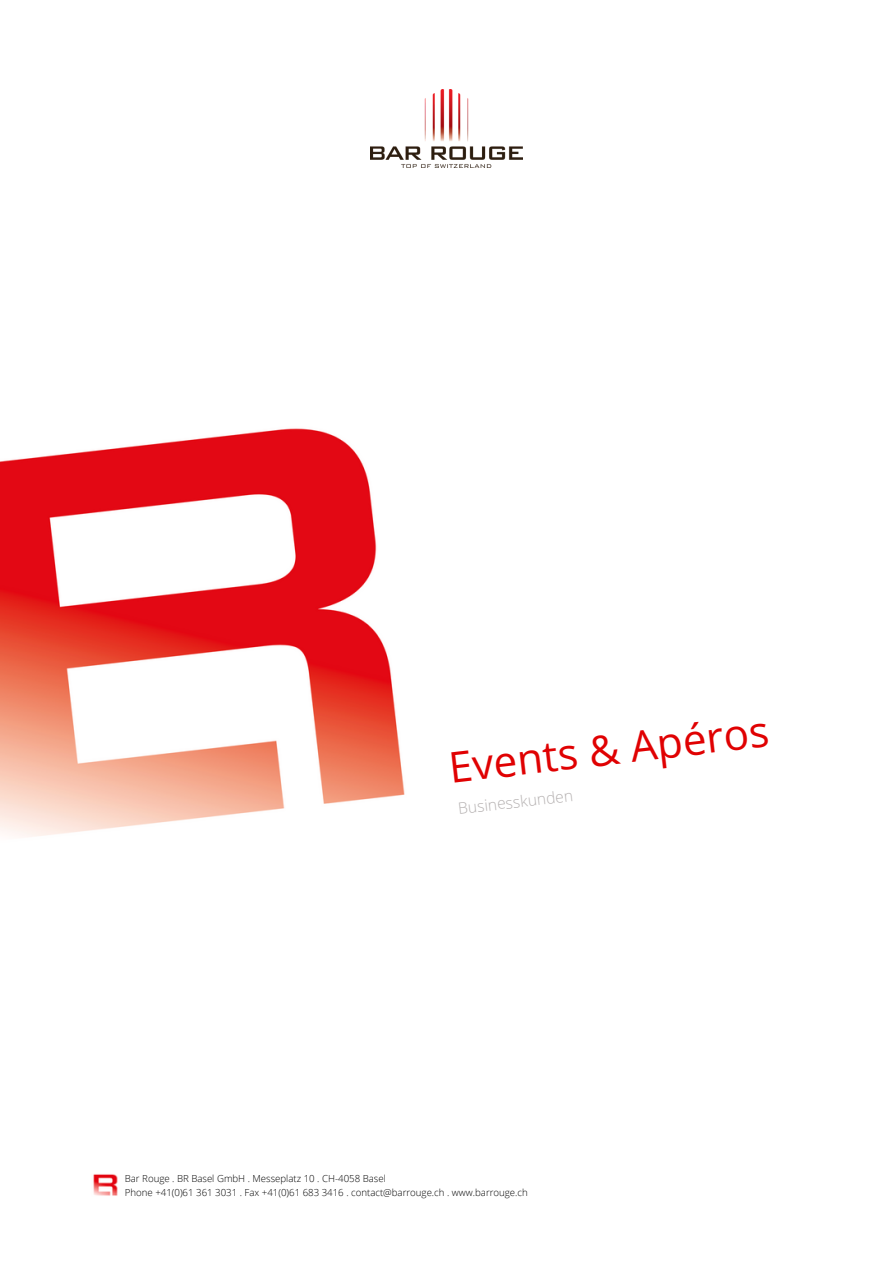
<style>
.page{position:relative;width:893px;height:1264px;background:#fff}
.page>*{position:absolute;margin:0;border:0;box-sizing:border-box;transform-origin:0 0}
.t1{font:42.3px "Open Sans";color:#e00102}
.t2{font:300 15.6px "Open Sans";color:#b6b2b2}
.t3{font:300 9.6px "Open Sans";color:#000}
</style>
<div class="page">
<img style="left:0;top:428px;width:405px;height:409px">
<img style="left:93px;top:1174px;width:25px;height:22px">
<img style="left:370px;top:89px;width:152px;height:79px">
<p class="t1" style="left:445px;top:738px;width:323px;rotate:-7deg">Events &amp; Apéros</p>
<p class="t2" style="left:457px;top:797px;width:117px;rotate:-7deg">Businesskunden</p>
<p class="t3" style="left:125px;top:1172px;width:262px">Bar Rouge . BR Basel GmbH . Messeplatz 10 . CH-4058 Basel</p>
<p class="t3" style="left:125px;top:1185px;width:404px">Phone +41(0)61 361 3031 . Fax +41(0)61 683 3416 . contact@barrouge.ch . www.barrouge.ch</p>
</div>
